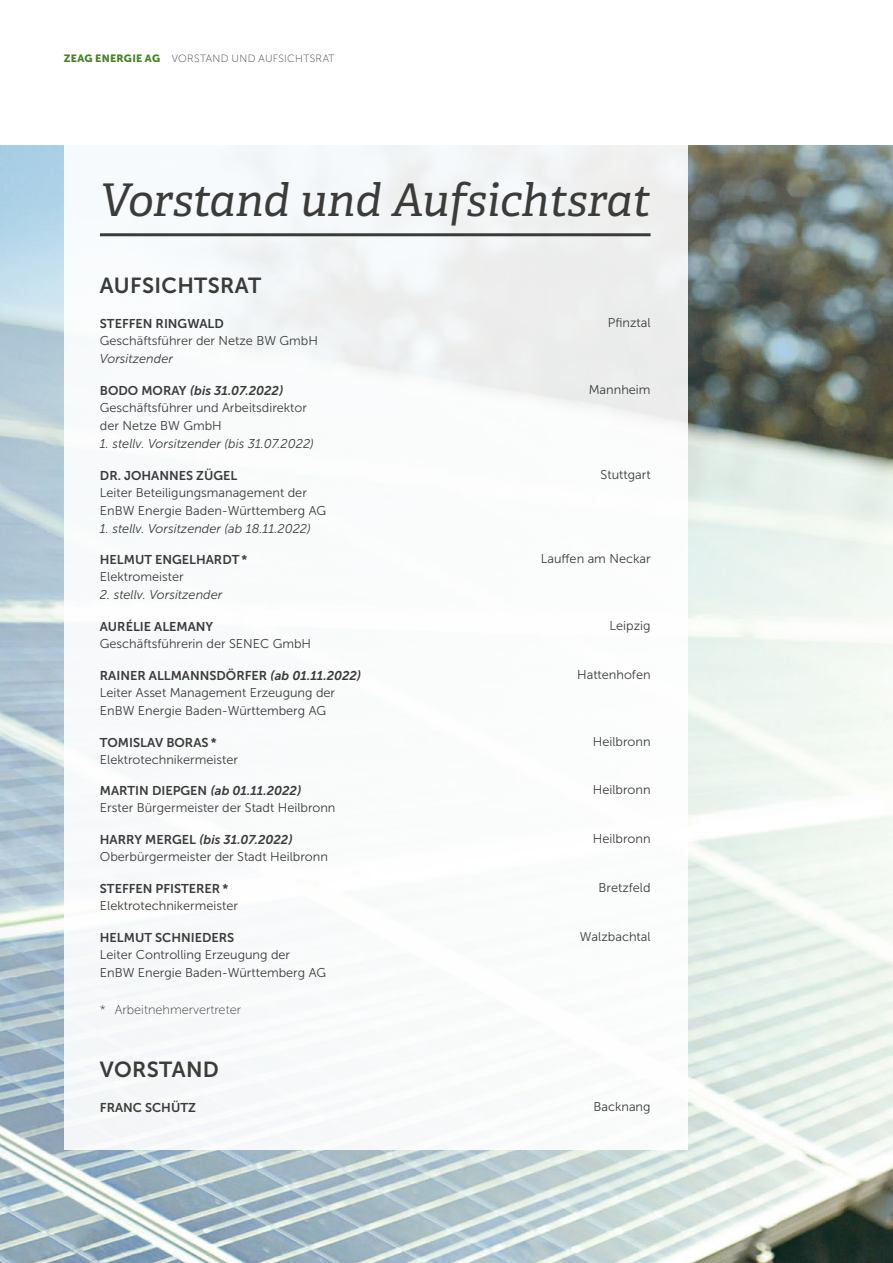
<style>
.page{position:relative;width:893px;height:1263px;background:#fff}
.page>*{position:absolute;margin:0;border:0;box-sizing:border-box;transform-origin:0 0}
.t1{font:italic 45px "Adelle";color:#3b3b3a}
.t2{font:21.75px "Museo Sans 700";letter-spacing:.015em;color:#3b3b3a}
.t3{font:12.75px/18px "Museo Sans 300";color:#3b3b3a}
.t4{font:12.75px "Museo Sans 700";color:#3b3b3a}
.t5{font:italic 12.75px "Museo Sans 300";color:#3b3b3a}
.t6{font:italic 12.75px "Museo Sans 700";color:#3b3b3a}
.t7{font:12.75px "Museo Sans 100";color:#3b3b3a}
.t8{font:10.5px "Museo Sans 100";letter-spacing:.025em;color:#3b3b3a}
.s1{font-family:"Museo Sans 900";color:#498228}
.s2{font-style:normal}
.s3{font-style:italic}
</style>
<div class="page">
<img style="left:0;top:145px;width:893px;height:1118px">
<div style="left:64px;top:136px;width:623px;height:1014px;background:#fff"></div>
<hr style="left:100px;top:233px;width:551px;height:3px;background:#3b3b3a">
<p class="t8" style="left:64px;top:52px;width:272px"><span class="s1">ZEAG ENERGIE AG</span> VORSTAND UND AUFSICHTSRAT</p>
<h1 class="t1" style="left:100px;top:172px;width:552px">Vorstand und Aufsichtsrat</h1>
<h2 class="t2" style="left:100px;top:273px;width:163px">AUFSICHTSRAT</h2>
<p class="t4" style="left:100px;top:317px;width:125px">STEFFEN RINGWALD</p>
<p class="t3" style="left:608px;top:314px;width:44px">Pfinztal</p>
<p class="t3" style="left:100px;top:332px;width:220px">Geschäftsführer der Netze BW GmbH</p>
<p class="t5" style="left:100px;top:352px;width:75px">Vorsitzender</p>
<p class="t6" style="left:100px;top:383px;width:185px"><span class="s2">BODO MORAY</span> (bis 31.07.2022)</p>
<p class="t3" style="left:589px;top:380px;width:63px">Mannheim</p>
<p class="t3" style="left:100px;top:398px;width:209px">Geschäftsführer und Arbeitsdirektor der Netze BW GmbH</p>
<p class="t5" style="left:100px;top:437px;width:216px">1. stellv. Vorsitzender (bis 31.07.2022)</p>
<p class="t4" style="left:100px;top:468px;width:139px">DR. JOHANNES ZÜGEL</p>
<p class="t3" style="left:601px;top:465px;width:51px">Stuttgart</p>
<p class="t3" style="left:100px;top:483px;width:228px">Leiter Beteiligungsmanagement der<br>EnBW Energie Baden-Württemberg AG</p>
<p class="t5" style="left:100px;top:521px;width:212px">1. stellv. Vorsitzender (ab 18.11.2022)</p>
<p class="t4" style="left:100px;top:553px;width:149px">HELMUT ENGELHARDT *</p>
<p class="t3" style="left:541px;top:550px;width:111px">Lauffen am Neckar</p>
<p class="t3" style="left:100px;top:568px;width:85px">Elektromeister</p>
<p class="t5" style="left:100px;top:588px;width:124px">2. stellv. Vorsitzender</p>
<p class="t4" style="left:100px;top:620px;width:115px">AURÉLIE ALEMANY</p>
<p class="t3" style="left:610px;top:617px;width:42px">Leipzig</p>
<p class="t3" style="left:100px;top:635px;width:213px">Geschäftsführerin der SENEC GmbH</p>
<p class="t4" style="left:100px;top:668px;width:263px">RAINER ALLMANNSDÖRFER <span class="s3">(ab 01.11.2022)</span></p>
<p class="t3" style="left:577px;top:666px;width:75px">Hattenhofen</p>
<p class="t3" style="left:100px;top:684px;width:237px">Leiter Asset Management Erzeugung der<br>EnBW Energie Baden-Württemberg AG</p>
<p class="t4" style="left:100px;top:735px;width:118px">TOMISLAV BORAS *</p>
<p class="t3" style="left:593px;top:732px;width:59px">Heilbronn</p>
<p class="t3" style="left:100px;top:750px;width:140px">Elektrotechnikermeister</p>
<p class="t6" style="left:100px;top:784px;width:203px"><span class="s2">MARTIN DIEPGEN</span> (ab 01.11.2022)</p>
<p class="t3" style="left:593px;top:781px;width:59px">Heilbronn</p>
<p class="t3" style="left:100px;top:799px;width:237px">Erster Bürgermeister der Stadt Heilbronn</p>
<p class="t6" style="left:100px;top:833px;width:194px"><span class="s2">HARRY MERGEL</span> (bis 31.07.2022)</p>
<p class="t3" style="left:593px;top:830px;width:59px">Heilbronn</p>
<p class="t3" style="left:100px;top:848px;width:229px">Oberbürgermeister der Stadt Heilbronn</p>
<p class="t4" style="left:100px;top:881px;width:130px">STEFFEN PFISTERER *</p>
<p class="t3" style="left:599px;top:879px;width:53px">Bretzfeld</p>
<p class="t3" style="left:100px;top:897px;width:140px">Elektrotechnikermeister</p>
<p class="t4" style="left:100px;top:930px;width:136px">HELMUT SCHNIEDERS</p>
<p class="t3" style="left:580px;top:927px;width:72px">Walzbachtal</p>
<p class="t3" style="left:100px;top:945px;width:228px">Leiter Controlling Erzeugung der<br>EnBW Energie Baden-Württemberg AG</p>
<p class="t7" style="left:100px;top:1003px;width:143px">* Arbeitnehmervertreter</p>
<h2 class="t2" style="left:100px;top:1057px;width:120px">VORSTAND</h2>
<p class="t4" style="left:100px;top:1100px;width:97px">FRANC SCHÜTZ</p>
<p class="t3" style="left:593px;top:1097px;width:59px">Backnang</p>
</div>
